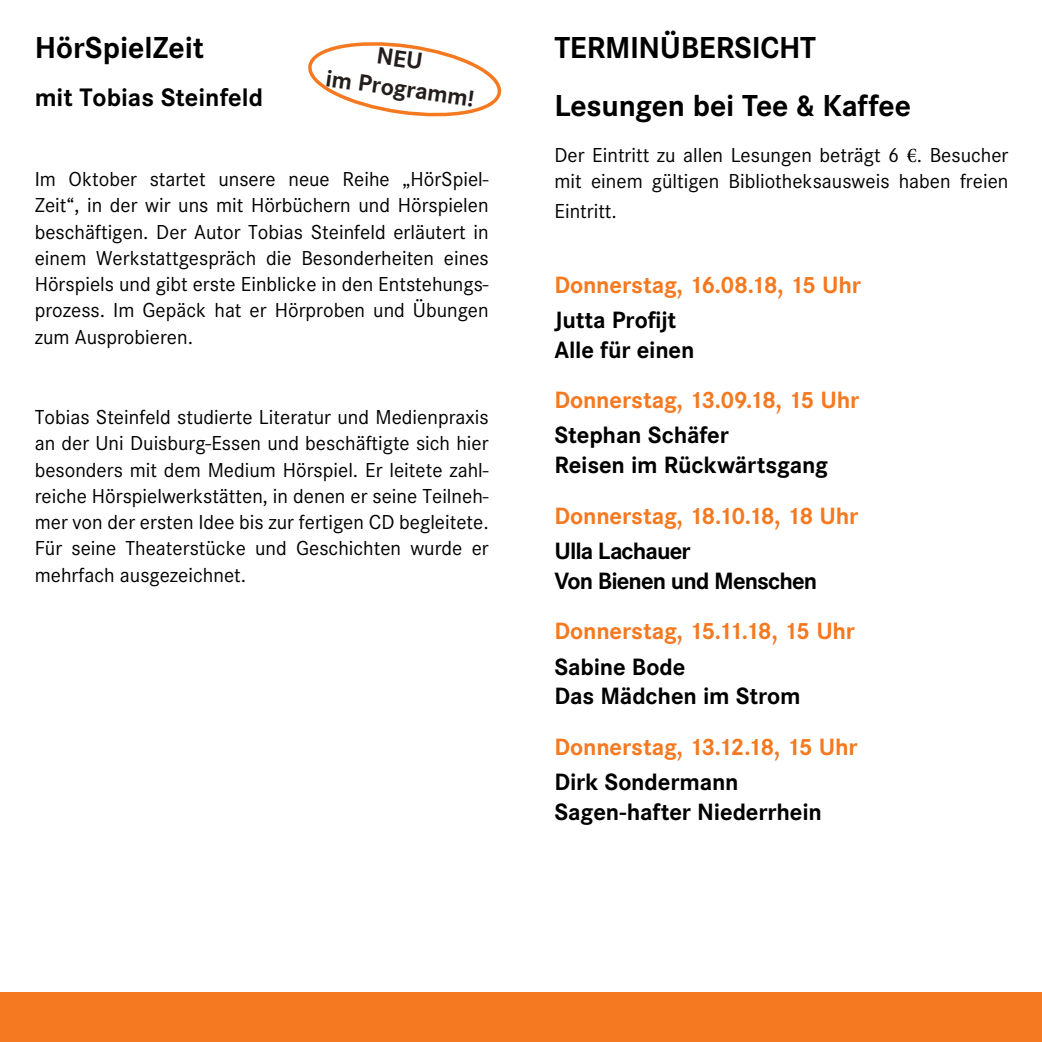
<style>
.page{position:relative;width:1042px;height:1042px;background:#fff}
.page>*{position:absolute;margin:0;border:0;box-sizing:border-box;transform-origin:0 0}
.t1{font:700 31.5px/57.8px "Corporate S";letter-spacing:-.01em;color:#000}
.t2{font:700 26.25px "Corporate S";color:#000}
.t3{font:700 24.5px "Corporate S";letter-spacing:-.01em;color:#f47920}
.t4{font:700 24.5px/29.8px "Corporate S";letter-spacing:-.01em;color:#000}
.t5{font:700 24.5px/29.8px "Corporate S";letter-spacing:-.04em;color:#000}
.t6{font:700 24.5px/29.4px "Corporate S";color:#231d1b;text-align:center}
.t7{font:21px/26.2px "Corporate S";color:#000;text-align:justify}
.s1{font-family:"Minion Pro"}
</style>
<div class="page">
<div style="left:0;top:992px;width:531px;height:50px;background:#f47920"></div>
<div style="left:511px;top:992px;width:531px;height:50px;background:#f47920"></div>
<svg style="left:308px;top:42px;width:194px;height:75px"></svg>
<h1 class="t1" style="left:35px;top:20px;width:171px">HörSpielZeit</h1>
<p class="t2" style="left:35px;top:82px;width:230px">mit Tobias Steinfeld</p>
<p class="t6" style="left:332px;top:34px;width:151px;rotate:8deg">NE U<br>im Programm!</p>
<p class="t7" style="left:35px;top:166px;width:455px">Im Oktober startet unsere neue Reihe „HörSpiel-Zeit“, in der wir uns mit Hörbüchern und Hörspielen beschäftigen. Der Autor Tobias Steinfeld erläutert in einem Werkstattgespräch die Besonderheiten eines Hörspiels und gibt erste Einblicke in den Entstehungs&shy;prozess. Im Gepäck hat er Hörproben und Übungen zum Ausprobieren.</p>
<p class="t7" style="left:35px;top:404px;width:455px">Tobias Steinfeld studierte Literatur und Medienpraxis an der Uni Duisburg-Essen und beschäftigte sich hier besonders mit dem Medium Hörspiel. Er leitete zahl&shy;reiche Hörspielwerkstätten, in denen er seine Teilneh&shy;mer von der ersten Idee bis zur fertigen CD begleitete.<br>Für seine Theaterstücke und Geschichten wurde er mehrfach ausgezeichnet.</p>
<h1 class="t1" style="left:554px;top:20px;width:358px">Terminübersicht<br>Lesungen bei Tee &amp; Kaffee</h1>
<p class="t7" style="left:554px;top:142px;width:455px">Der Eintritt zu allen Lesungen beträgt 6 <span class="s1">€</span>. Besucher mit einem gültigen Bibliotheksausweis haben freien</p>
<p class="t7" style="left:554px;top:198px;width:64px">Eintritt.</p>
<p class="t3" style="left:554px;top:271px;width:308px">Donnerstag, 16.08.18, 15 Uhr</p>
<p class="t4" style="left:554px;top:305px;width:141px">Jutta Profijt<br>Alle für einen</p>
<p class="t3" style="left:554px;top:386px;width:306px">Donnerstag, 13.09.18, 15 Uhr</p>
<p class="t4" style="left:554px;top:421px;width:275px">Stephan Schäfer<br>Reisen im Rückwärtsgang</p>
<p class="t3" style="left:554px;top:502px;width:305px">Donnerstag, 18.10.18, 18 Uhr</p>
<p class="t5" style="left:554px;top:536px;width:264px">Ulla Lachauer<br>Von Bienen und Menschen</p>
<p class="t3" style="left:554px;top:617px;width:302px">Donnerstag, 15.11.18, 15 Uhr</p>
<p class="t4" style="left:554px;top:652px;width:248px">Sabine Bode<br>Das Mädchen im Strom</p>
<p class="t3" style="left:554px;top:733px;width:305px">Donnerstag, 13.12.18, 15 Uhr</p>
<p class="t4" style="left:554px;top:767px;width:269px">Dirk Sondermann<br>Sagen-hafter Niederrhein</p>
</div>
